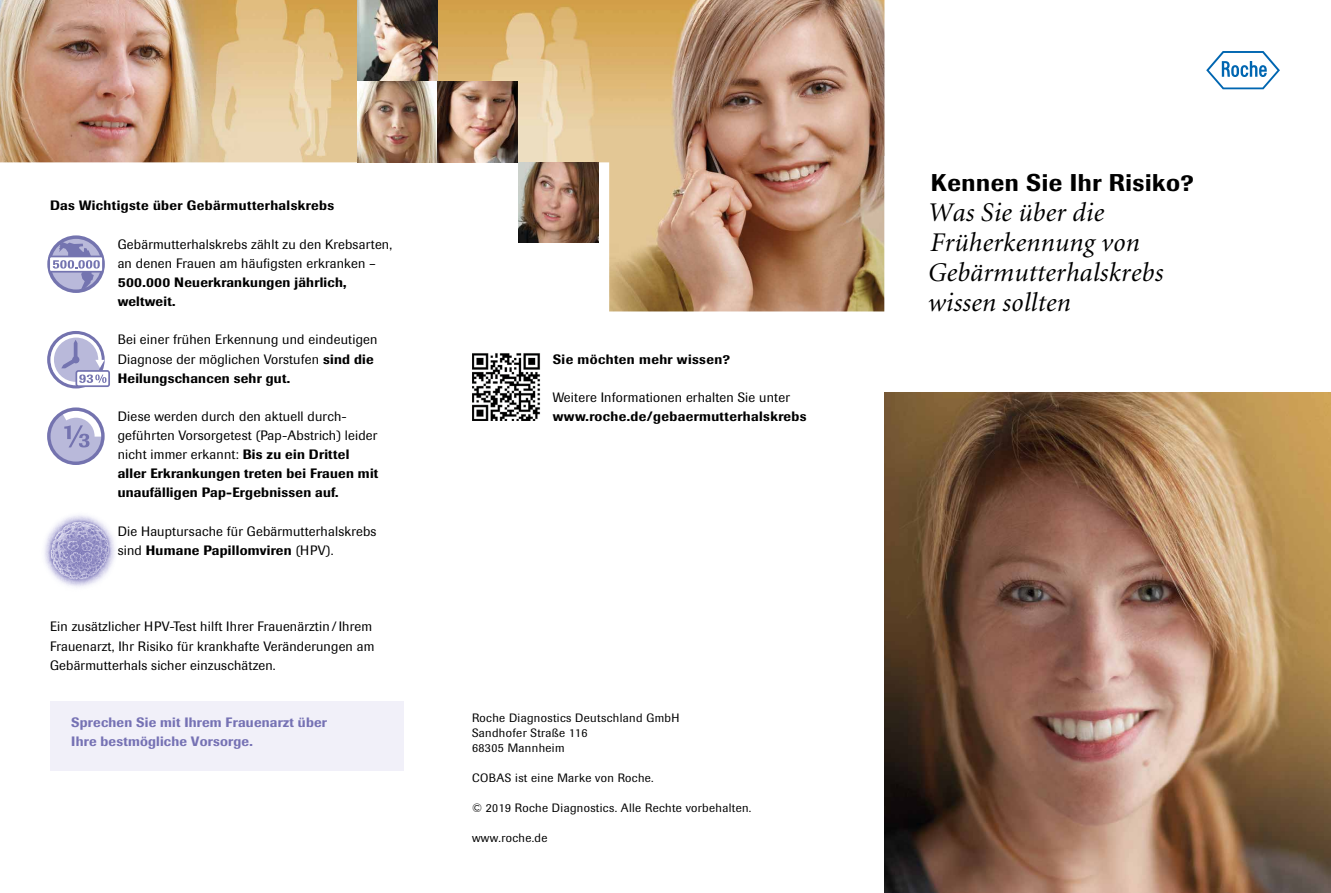
<style>
.page{position:relative;width:1331px;height:893px;background:#fff}
.page>*{position:absolute;margin:0;border:0;box-sizing:border-box;transform-origin:0 0}
.t1{font:italic 27px/30px "Minion";letter-spacing:.01em;color:#000}
.t2{font:500 24px "Imago";letter-spacing:.025em;color:#000}
.t3{font:13.5px/19.2px "Imago";letter-spacing:.015em;color:#000}
.t4{font:500 13.5px/19.2px "Imago";letter-spacing:.03em;color:#000}
.t5{font:500 13.5px/19.2px "Imago";letter-spacing:.015em;color:#7672b4}
.t6{font:12px/15px "Imago";letter-spacing:.03em;color:#000}
.s1{font-weight:500}
</style>
<div class="page">
<svg style="left:1206px;top:51px;width:74px;height:38px"></svg>
<img style="left:472px;top:353px;width:68px;height:68px">
<img style="left:0;top:0;width:884px;height:311px">
<img style="left:884px;top:393px;width:447px;height:500px">
<img style="left:357px;top:0;width:81px;height:162px">
<img style="left:438px;top:82px;width:80px;height:80px">
<img style="left:518px;top:162px;width:80px;height:81px">
<svg style="left:47px;top:407px;width:58px;height:58px"></svg>
<svg style="left:47px;top:235px;width:58px;height:58px"></svg>
<svg style="left:47px;top:331px;width:63px;height:57px"></svg>
<img style="left:44px;top:515px;width:71px;height:72px">
<div style="left:50px;top:701px;width:354px;height:70px;background:#f1f0f9"></div>
<p class="t4" style="left:50px;top:196px;width:286px">Das Wichtigste über Gebärmutterhalskrebs</p>
<p class="t3" style="left:118px;top:235px;width:276px">Gebärmutterhalskrebs zählt zu den Krebsarten, an denen Frauen am häufigsten erkranken –</p>
<p class="t4" style="left:118px;top:273px;width:230px">500.000 Neuerkrankungen jährlich, weltweit.</p>
<p class="t3" style="left:118px;top:330px;width:261px">Bei einer frühen Erkennung und eindeutigen<br>Diagnose der möglichen Vorstufen <span class="s1">sind die<br>Heilungschancen sehr gut.</span></p>
<p class="t3" style="left:118px;top:407px;width:262px">Diese werden durch den aktuell durch&shy;geführten Vorsorgetest (Pap-Abstrich) leider nicht immer erkannt: <span class="s1">Bis zu ein Drittel aller Erkrankungen treten bei Frauen mit unaufälligen Pap-Ergebnissen auf.</span></p>
<p class="t3" style="left:118px;top:522px;width:260px">Die Hauptursache für Gebärmutterhalskrebs sind <span class="s1">Humane Papillomviren</span> (HPV).</p>
<p class="t3" style="left:50px;top:617px;width:326px">Ein zusätzlicher HPV-Test hilft Ihrer Frauenärztin /Ihrem<br>Frauenarzt, Ihr Risiko für krankhafte Veränderungen am<br>Gebärmutterhals sicher einzuschätzen.</p>
<p class="t5" style="left:71px;top:713px;width:257px">Sprechen Sie mit Ihrem Frauenarzt über<br>Ihre bestmögliche Vorsorge.</p>
<p class="t4" style="left:553px;top:349px;width:179px">Sie möchten mehr wissen?</p>
<p class="t3" style="left:553px;top:388px;width:239px">Weitere Informationen erhalten Sie unter</p>
<p class="t4" style="left:553px;top:407px;width:255px">www.roche.de/gebaermutterhalskrebs</p>
<p class="t6" style="left:472px;top:710px;width:209px">Roche Diagnostics Deutschland GmbH<br>Sandhofer Straße 116<br>68305 Mannheim</p>
<p class="t6" style="left:472px;top:770px;width:183px">COBAS ist eine Marke von Roche.</p>
<p class="t6" style="left:472px;top:800px;width:281px">© 2019 Roche Diagnostics. Alle Rechte vorbehalten.</p>
<p class="t6" style="left:472px;top:830px;width:77px">www.roche.de</p>
<h2 class="t2" style="left:931px;top:168px;width:265px">Kennen Sie Ihr Risiko?</h2>
<h1 class="t1" style="left:927px;top:199px;width:237px">Was Sie über die<br>Früherkennung von<br>Gebärmutterhalskrebs wissen sollten</h1>
</div>
